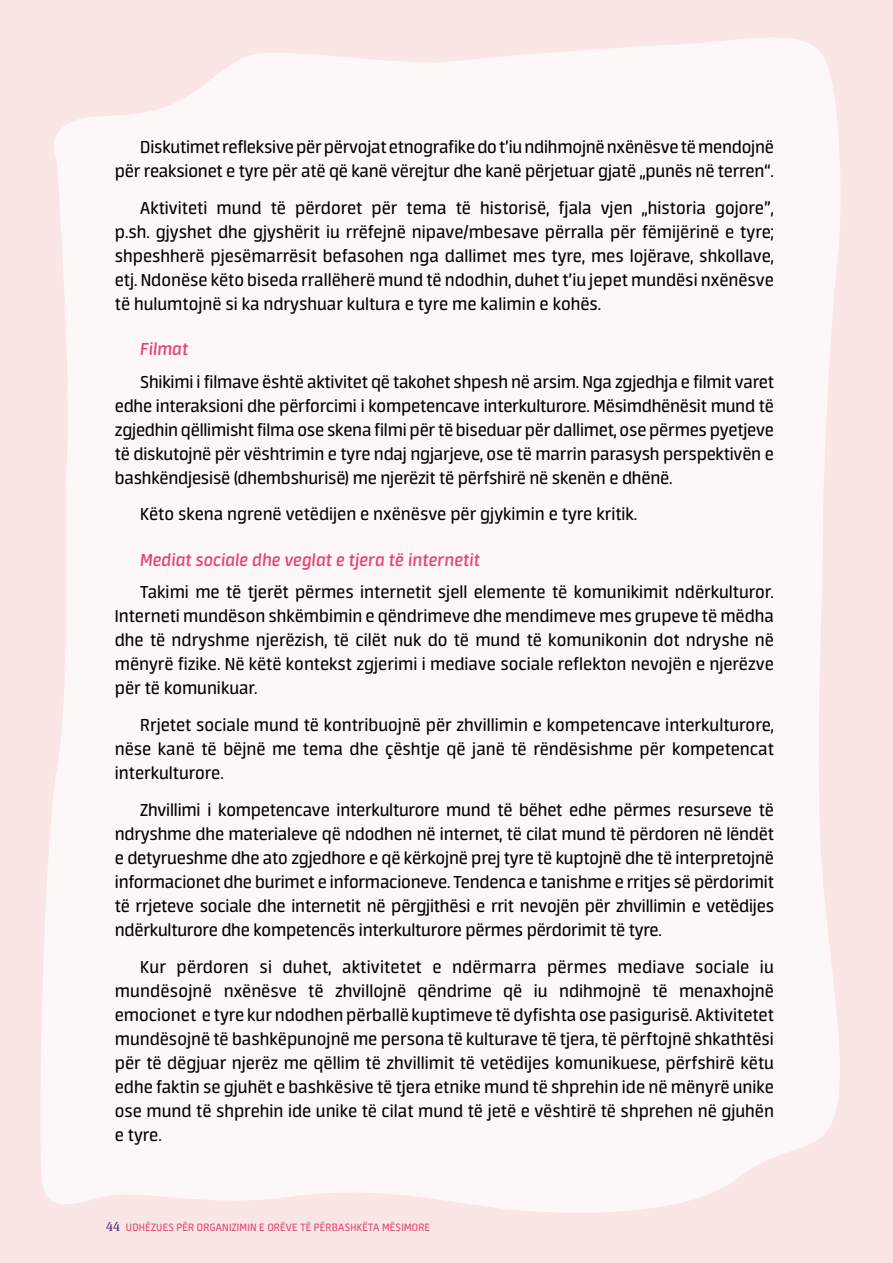
<style>
.page{position:relative;width:893px;height:1263px;background:#fbe6e6}
.page>*{position:absolute;margin:0;border:0;box-sizing:border-box;transform-origin:0 0}
.t1{font:19.5px/24px "Neuron";letter-spacing:-.01em;color:#000;text-align:justify}
.t2{font:italic 600 19.5px "Neuron";color:#e64571}
.t3{font:12px "Neuron";letter-spacing:.02em;color:#e64571}
.s1{font-family:"Stobi Serif";font-weight:500;color:#4d3183}
</style>
<div class="page">
<div style="left:41px;top:38px;width:799px;height:1175px;background:#fdf7f7"></div>
<p class="t1" style="left:115px;top:135px;width:661px;text-align:right">Diskutimet refleksive për përvojat etnografike do t’iu ndihmojnë nxënësve të mendojnë për reaksionet e tyre për atë që kanë vërejtur dhe kanë përjetuar gjatë „punës në terren“.</p>
<p class="t1" style="left:115px;top:196px;width:661px;text-indent:26px">Aktiviteti mund të përdoret për tema të historisë, fjala vjen „historia gojore”, p.sh. gjyshet dhe gjyshërit iu rrëfejnë nipave/mbesave përralla për fëmijërinë e tyre; shpeshherë pjesëmarrësit befasohen nga dallimet mes tyre, mes lojërave, shkollave, etj. Ndonëse këto biseda rrallëherë mund të ndodhin, duhet t’iu jepet mundësi nxënësve të hulumtojnë si ka ndryshuar kultura e tyre me kalimin e kohës.</p>
<p class="t2" style="left:140px;top:338px;width:50px">Filmat</p>
<p class="t1" style="left:115px;top:370px;width:661px;text-indent:26px">Shikimi i filmave është aktivitet që takohet shpesh në arsim. Nga zgjedhja e filmit varet edhe interaksioni dhe përforcimi i kompetencave interkulturore. Mësimdhënësit mund të zgjedhin qëllimisht filma ose skena filmi për të biseduar për dallimet, ose përmes pyetjeve të diskutojnë për vështrimin e tyre ndaj ngjarjeve, ose të marrin parasysh perspektivën e bashkëndjesisë (dhembshurisë) me njerëzit të përfshirë në skenën e dhënë.</p>
<p class="t1" style="left:140px;top:502px;width:498px">Këto skena ngrenë vetëdijen e nxënësve për gjykimin e tyre kritik.</p>
<p class="t2" style="left:140px;top:549px;width:341px">Mediat sociale dhe veglat e tjera të internetit</p>
<p class="t1" style="left:115px;top:580px;width:661px;text-indent:26px">Takimi me të tjerët përmes internetit sjell elemente të komunikimit ndërkulturor.<br>Interneti mundëson shkëmbimin e qëndrimeve dhe mendimeve mes grupeve të mëdha dhe të ndryshme njerëzish, të cilët nuk do të mund të komunikonin dot ndryshe në mënyrë fizike. Në këtë kontekst zgjerimi i mediave sociale reflekton nevojën e njerëzve për të komunikuar.</p>
<p class="t1" style="left:115px;top:713px;width:661px;text-indent:26px">Rrjetet sociale mund të kontribuojnë për zhvillimin e kompetencave interkulturore, nëse kanë të bëjnë me tema dhe çështje që janë të rëndësishme për kompetencat interkulturore.</p>
<p class="t1" style="left:115px;top:798px;width:661px;text-indent:26px">Zhvillimi i kompetencave interkulturore mund të bëhet edhe përmes resurseve të ndryshme dhe materialeve që ndodhen në internet, të cilat mund të përdoren në lëndët e detyrueshme dhe ato zgjedhore e që kërkojnë prej tyre të kuptojnë dhe të interpretojnë informacionet dhe burimet e informacioneve. Tendenca e tanishme e rritjes së përdorimit të rrjeteve sociale dhe internetit në përgjithësi e rrit nevojën për zhvillimin e vetëdijes ndërkulturore dhe kompetencës interkulturore përmes përdorimit të tyre.</p>
<p class="t1" style="left:115px;top:954px;width:661px;text-indent:26px">Kur përdoren si duhet, aktivitetet e ndërmarra përmes mediave sociale iu mundësojnë nxënësve të zhvillojnë qëndrime që iu ndihmojnë të menaxhojnë emocionet e tyre kur ndodhen përballë kuptimeve të dyfishta ose pasigurisë. Aktivitetet mundësojnë të bashkëpunojnë me persona të kulturave të tjera, të përftojnë shkathtësi për të dëgjuar njerëz me qëllim të zhvillimit të vetëdijes komunikuese, përfshirë këtu edhe faktin se gjuhët e bashkësive të tjera etnike mund të shprehin ide në mënyrë unike ose mund të shprehin ide unike të cilat mund të jetë e vështirë të shprehen në gjuhën e tyre.</p>
<p class="t3" style="left:106px;top:1221px;width:325px"><span class="s1">44</span> UDHËZUES PËR ORGANIZIMIN E ORËVE TË PËRBASHKËTA MËSIMORE</p>
</div>
